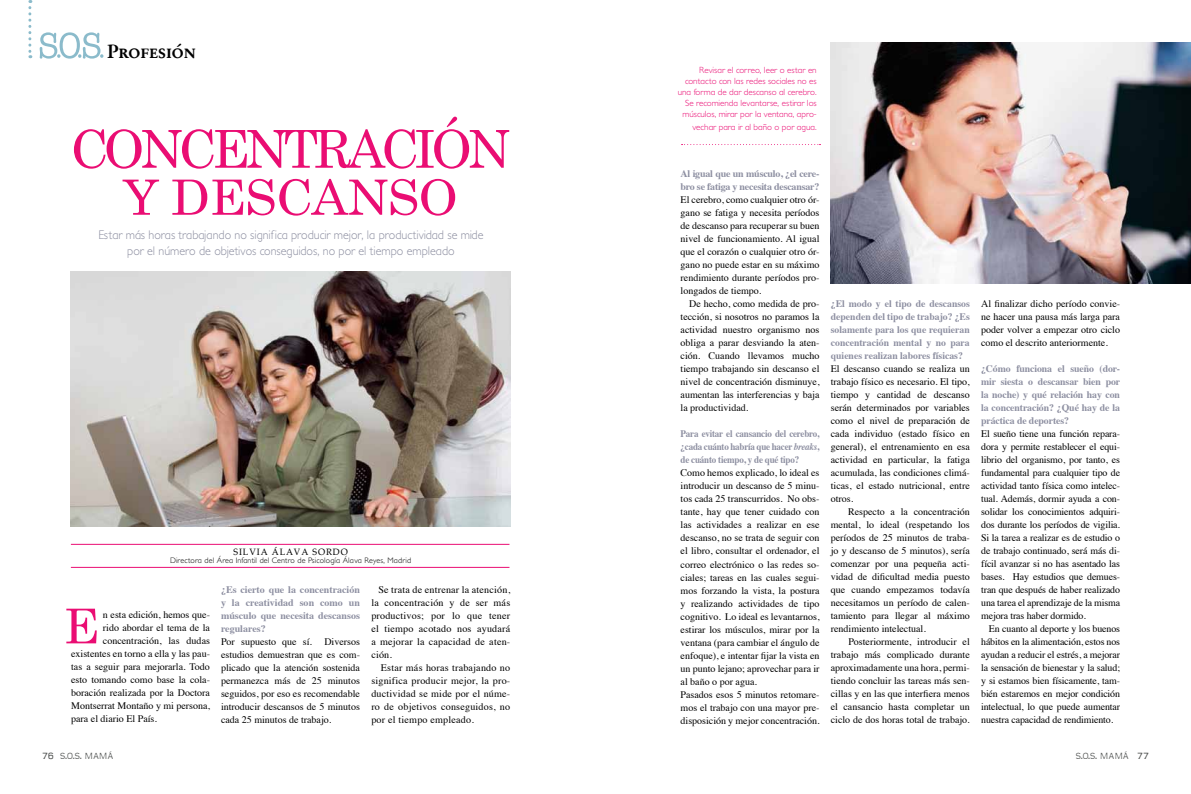
<style>
.page{position:relative;width:1191px;height:794px;background:#fff}
.page>*{position:absolute;margin:0;border:0;box-sizing:border-box;transform-origin:0 0}
.t1{font:52.2px "Century Schoolbook";letter-spacing:-.08em;color:#ea0d73}
.t2{font:48.6px "Century Schoolbook";letter-spacing:-.02em;color:#ea0d73;scale:1.04 1}
.t3{font:48px "Century Schoolbook";color:#ea0d73;scale:1.04 1}
.t4{font:500 20px "Garamond No 2 SCT";color:#000}
.t5{font:300 12.6px/16px "Petita";color:#8d8fa1;text-align:center;scale:.95 1}
.t6{font:10px/13px "Times";color:#000;text-align:justify}
.t7{font:700 10px/13px "Times";letter-spacing:-.01em;color:#8d8fa1;text-align:justify}
.t8{font:700 10px/13px "Times";letter-spacing:-.01em;color:#8d8fa1;text-align:justify;scale:.9 1}
.t9{font:300 10px "Teen";letter-spacing:.08em;color:#535554}
.t10{font:300 9px/11px "Petita";color:#ea0d73;text-align:right}
.t11{font:9px "Palatino";letter-spacing:.1em;color:#000}
.t12{font:300 8px "Petita";letter-spacing:.02em;color:#000}
.s1{font-style:italic}
.s2{font-weight:400}
</style>
<div class="page">
<svg style="left:40px;top:32px;width:63px;height:27px"></svg>
<svg style="left:28px;top:0;width:3px;height:58px"></svg>
<hr style="left:71px;top:544px;width:438px;height:1px;background:#ea0d73">
<hr style="left:71px;top:567px;width:438px;height:1px;background:#ea0d73">
<img style="left:70px;top:271px;width:440px;height:255px">
<img style="left:831px;top:43px;width:360px;height:240px">
<svg style="left:681px;top:144px;width:139px;height:1px"></svg>
<h3 class="t4" style="left:107px;top:40px;width:90px">Profesión</h3>
<h1 class="t1" style="left:70px;top:116px;width:441px">CONCENTRACIÓN</h1>
<h2 class="t2" style="left:123px;top:167px;width:324px">Y DESCANSO</h2>
<p class="t5" style="left:98px;top:227px;width:407px">Estar más horas trabajando no significa producir mejor, la productividad se mide por el número de objetivos conseguidos, no por el tiempo empleado</p>
<p class="t11" style="left:233px;top:546px;width:116px">SILVIA ÁLAVA SORDO</p>
<p class="t12" style="left:170px;top:555px;width:242px">Directora del Área Infantil del Centro de Psicología Álava Reyes, Madrid</p>
<h3 class="t3" style="left:63px;top:596px;width:36px">E</h3>
<p class="t6" style="left:103px;top:607px;width:109px">n esta edición, hemos que-</p>
<p class="t6" style="left:103px;top:620px;width:109px">rido abordar el tema de la</p>
<p class="t6" style="left:103px;top:633px;width:109px">concentración, las dudas</p>
<p class="t6" style="left:71px;top:646px;width:140px">existentes en torno a ella y las pau-</p>
<p class="t6" style="left:71px;top:659px;width:140px">tas a seguir para mejorarla. Todo</p>
<p class="t6" style="left:71px;top:672px;width:140px">esto tomando como base la cola-</p>
<p class="t6" style="left:71px;top:685px;width:140px">boración realizada por la Doctora</p>
<p class="t6" style="left:71px;top:698px;width:140px">Montserrat Montaño y mi persona,</p>
<p class="t6" style="left:71px;top:711px;width:87px">para el diario El País.</p>
<p class="t7" style="left:221px;top:582px;width:140px">¿Es cierto que la concentración y la creatividad son como un músculo que necesita descansos regulares?</p>
<p class="t6" style="left:221px;top:634px;width:140px">Por supuesto que sí. Diversos estudios demuestran que es com&shy;plicado que la atención sostenida permanezca más de 25 minutos seguidos, por eso es recomendable introducir descansos de 5 minutos cada 25 minutos de trabajo.</p>
<p class="t6" style="left:371px;top:582px;width:140px;text-indent:7px">Se trata de entrenar la atención, la concentración y de ser más productivos; por lo que tener el tiempo acotado nos ayudará a mejorar la capacidad de aten&shy;ción.</p>
<p class="t6" style="left:371px;top:660px;width:140px;text-indent:10px">Estar más horas trabajando no significa producir mejor, la pro&shy;ductividad se mide por el núme&shy;ro de objetivos conseguidos, no por el tiempo empleado.</p>
<p class="t10" style="left:678px;top:64px;width:140px">Revisar el correo, leer o estar en contacto con las redes sociales no es una forma de dar descanso al cerebro.<br>Se recomienda levantarse, estirar los músculos, mirar por la ventana, apro-</p>
<p class="t10" style="left:692px;top:121px;width:126px">vechar para ir al baño o por agua.</p>
<p class="t7" style="left:680px;top:166px;width:140px">Al igual que un músculo, ¿el cere&shy;bro se fatiga y necesita descansar?</p>
<p class="t6" style="left:680px;top:193px;width:140px">El cerebro, como cualquier otro ór&shy;gano se fatiga y necesita períodos de descanso para recuperar su buen nivel de funcionamiento. Al igual que el corazón o cualquier otro ór&shy;gano no puede estar en su máximo rendimiento durante períodos pro&shy;longados de tiempo.</p>
<p class="t6" style="left:680px;top:297px;width:140px;text-indent:9px">De hecho, como medida de pro&shy;tección, si nosotros no paramos la actividad nuestro organismo nos obliga a parar desviando la aten&shy;ción. Cuando llevamos mucho tiempo trabajando sin descanso el nivel de concentración disminuye, aumentan las interferencias y baja la productividad.</p>
<p class="t8" style="left:680px;top:426px;width:156px">Para evitar el cansancio del cerebro, ¿cada cuánto habría que hacer <span class="s1">breaks</span>, de cuánto tiempo, y de qué tipo?</p>
<p class="t6" style="left:680px;top:466px;width:140px;text-align:left">Como hemos explicado, lo ideal es introducir un descanso de 5 minu&shy;tos cada 25 transcurridos. No obs&shy;tante, hay que tener cuidado con las actividades a realizar en ese descanso, no se trata de seguir con el libro, consultar el ordenador, el correo electrónico o las redes so&shy;ciales; tareas en las cuales segui&shy;mos forzando la vista, la postura y realizando actividades de tipo cognitivo. Lo ideal es levantarnos, estirar los músculos, mirar por la ventana (para cambiar el ángulo de enfoque), e intentar fijar la vista en un punto lejano; aprovechar para ir al baño o por agua.<br>Pasados esos 5 minutos retomare&shy;mos el trabajo con una mayor pre&shy;disposición y mejor concentración.</p>
<p class="t7" style="left:831px;top:296px;width:140px">¿El modo y el tipo de descansos dependen del tipo de trabajo? ¿Es solamente para los que requieran concentración mental y no para quienes realizan labores físicas?</p>
<p class="t6" style="left:831px;top:361px;width:140px">El descanso cuando se realiza un trabajo físico es necesario. El tipo, tiempo y cantidad de descanso serán determinados por variables como el nivel de preparación de cada individuo (estado físico en general), el entrenamiento en esa actividad en particular, la fatiga acumulada, las condiciones climá&shy;ticas, el estado nutricional, entre otros.</p>
<p class="t6" style="left:831px;top:504px;width:140px;text-indent:17px">Respecto a la concentración mental, lo ideal (respetando los períodos de 25 minutos de traba&shy;jo y descanso de 5 minutos), sería comenzar por una pequeña acti&shy;vidad de dificultad media puesto que cuando empezamos todavía necesitamos un período de calen&shy;tamiento para llegar al máximo rendimiento intelectual.</p>
<p class="t6" style="left:831px;top:634px;width:140px;text-indent:18px">Posteriormente, introducir el trabajo más complicado durante aproximadamente una hora, permi&shy;tiendo concluir las tareas más sen&shy;cillas y en las que interfiera menos el cansancio hasta completar un ciclo de dos horas total de trabajo.</p>
<p class="t6" style="left:981px;top:296px;width:140px">Al finalizar dicho período convie&shy;ne hacer una pausa más larga para poder volver a empezar otro ciclo como el descrito anteriormente.</p>
<p class="t7" style="left:981px;top:361px;width:141px">¿Cómo funciona el sueño (dor&shy;mir siesta o descansar bien por la noche) y qué relación hay con la concentración? ¿Qué hay de la práctica de deportes?</p>
<p class="t6" style="left:981px;top:426px;width:140px">El sueño tiene una función repara&shy;dora y permite restablecer el equi&shy;librio del organismo, por tanto, es fundamental para cualquier tipo de actividad tanto física como intelec&shy;tual. Además, dormir ayuda a con&shy;solidar los conocimientos adquiri&shy;dos durante los períodos de vigilia.<br>Si la tarea a realizar es de estudio o de trabajo continuado, será más di&shy;fícil avanzar si no has asentado las bases. Hay estudios que demues&shy;tran que después de haber realizado una tarea el aprendizaje de la misma mejora tras haber dormido.</p>
<p class="t6" style="left:981px;top:621px;width:140px;text-indent:8px">En cuanto al deporte y los buenos hábitos en la alimentación, estos nos ayudan a reducir el estrés, a mejorar la sensación de bienestar y la salud; y si estamos bien físicamente, tam&shy;bién estaremos en mejor condición intelectual, lo que puede aumentar nuestra capacidad de rendimiento.</p>
<p class="t9" style="left:43px;top:750px;width:72px"><span class="s2">76</span> S.O.S. MAMÁ</p>
<p class="t9" style="left:1075px;top:750px;width:74px">S.O.S. MAMÁ <span class="s2">77</span></p>
</div>
